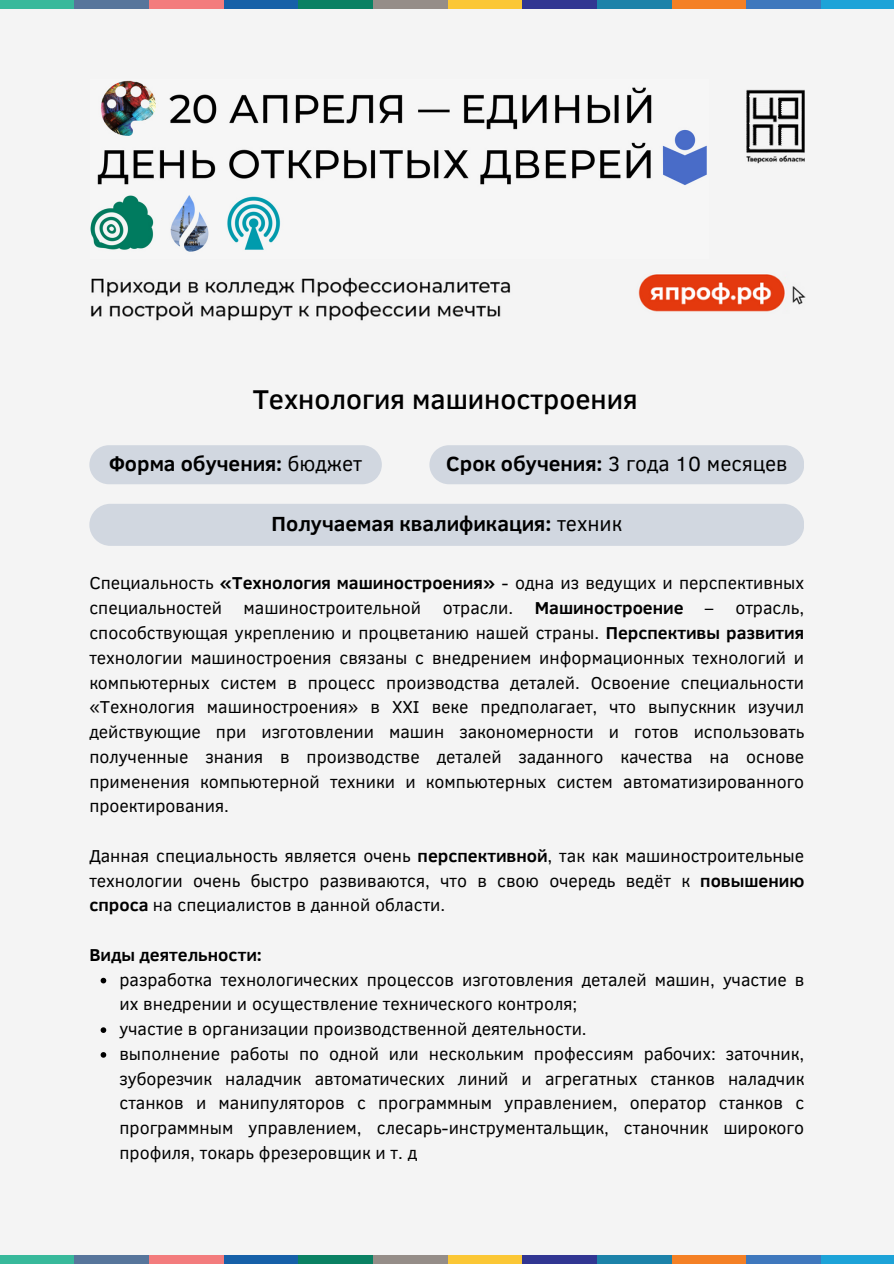
<style>
.page{position:relative;width:894px;height:1264px;background:#fff}
.page>*{position:absolute;margin:0;border:0;box-sizing:border-box;transform-origin:0 0}
.t1{font:500 27.9px "Clear Sans";color:#000}
.t2{font:700 21px "Clear Sans";color:#000}
.t3{font:21px "Clear Sans";color:#000}
.t4{font:17.7px/24.8px "Clear Sans";color:#000;text-align:justify}
.t5{font:700 17.7px "Clear Sans";color:#000}
.s1{font-weight:400}
.s2{font-weight:700}
</style>
<div class="page">
<div style="left:0;top:0;width:893px;height:1263px;background:#f4f4f4"></div>
<div style="left:89px;top:445px;width:293px;height:39px;background:#d1d7e0"></div>
<div style="left:429px;top:445px;width:375px;height:39px;background:#d1d7e0"></div>
<div style="left:89px;top:504px;width:715px;height:42px;background:#d1d7e0;border-radius:21px"></div>
<svg style="left:101px;top:977px;width:5px;height:6px"></svg>
<svg style="left:101px;top:1027px;width:5px;height:5px"></svg>
<svg style="left:101px;top:1052px;width:5px;height:5px"></svg>
<img style="left:91px;top:274px;width:714px;height:47px">
<img style="left:90px;top:80px;width:617px;height:172px">
<img style="left:746px;top:89px;width:58px;height:75px">
<svg style="left:746px;top:92px;width:58px;height:61px"></svg>
<div style="left:0;top:0;width:77px;height:9px;background:#38b99b"></div>
<div style="left:75px;top:0;width:76px;height:9px;background:#57759b"></div>
<div style="left:149px;top:0;width:77px;height:9px;background:#f37c7d"></div>
<div style="left:224px;top:0;width:76px;height:9px;background:#1660a8"></div>
<div style="left:298px;top:0;width:77px;height:9px;background:#0a8163"></div>
<div style="left:373px;top:0;width:77px;height:9px;background:#958d88"></div>
<div style="left:447px;top:0;width:77px;height:9px;background:#fbc735"></div>
<div style="left:522px;top:0;width:77px;height:9px;background:#313692"></div>
<div style="left:597px;top:0;width:76px;height:9px;background:#1c82a9"></div>
<div style="left:671px;top:0;width:77px;height:9px;background:#f48025"></div>
<div style="left:746px;top:0;width:76px;height:9px;background:#3f78bd"></div>
<div style="left:820px;top:0;width:73px;height:9px;background:#1da3d8"></div>
<div style="left:0;top:1254px;width:77px;height:9px;background:#38b99b"></div>
<div style="left:75px;top:1254px;width:76px;height:9px;background:#57759b"></div>
<div style="left:149px;top:1254px;width:77px;height:9px;background:#f37c7d"></div>
<div style="left:224px;top:1254px;width:76px;height:9px;background:#1660a8"></div>
<div style="left:298px;top:1254px;width:77px;height:9px;background:#0a8163"></div>
<div style="left:373px;top:1254px;width:77px;height:9px;background:#958d88"></div>
<div style="left:447px;top:1254px;width:77px;height:9px;background:#fbc735"></div>
<div style="left:522px;top:1254px;width:77px;height:9px;background:#313692"></div>
<div style="left:597px;top:1254px;width:76px;height:9px;background:#1c82a9"></div>
<div style="left:671px;top:1254px;width:77px;height:9px;background:#f48025"></div>
<div style="left:746px;top:1254px;width:76px;height:9px;background:#3f78bd"></div>
<div style="left:820px;top:1254px;width:73px;height:9px;background:#1da3d8"></div>
<h1 class="t1" style="left:253px;top:379px;width:386px">Технология машиностроения</h1>
<p class="t2" style="left:109px;top:449px;width:254px">Форма обучения: <span class="s1">бюджет</span></p>
<p class="t3" style="left:446px;top:449px;width:342px"><span class="s2">Срок обучения:</span> 3 года 10 месяцев</p>
<p class="t2" style="left:271px;top:508px;width:352px">Получаемая квалификация: <span class="s1">техник</span></p>
<p class="t4" style="left:89px;top:570px;width:716px">Специальность <span class="s2">«Технология машиностроения»</span> - одна из ведущих и перспективных специальностей машиностроительной отрасли. <span class="s2">Машиностроение</span> – отрасль, способствующая укреплению и процветанию нашей страны. <span class="s2">Перспективы развития </span>технологии машиностроения связаны с внедрением информационных технологий и компьютерных систем в процесс производства деталей. Освоение специальности «Технология машиностроения» в ХХI веке предполагает, что выпускник изучил действующие при изготовлении машин закономерности и готов использовать полученные знания в производстве деталей заданного качества на основе применения компьютерной техники и компьютерных систем автоматизированного проектирования.</p>
<p class="t4" style="left:89px;top:842px;width:716px">Данная специальность является очень <span class="s2">перспективной</span>, так как машиностроительные технологии очень быстро развиваются, что в свою очередь ведёт к <span class="s2">повышению спроса</span> на специалистов в данной области.</p>
<p class="t5" style="left:89px;top:941px;width:174px">Виды деятельности:</p>
<p class="t4" style="left:119px;top:966px;width:686px;text-align:left">разработка технологических процессов изготовления деталей машин, участие в их внедрении и осуществление технического контроля;<br>участие в организации производственной деятельности.<br>выполнение работы по одной или нескольким профессиям рабочих: заточник, зуборезчик наладчик автоматических линий и агрегатных станков наладчик станков и манипуляторов с программным управлением, оператор станков с программным управлением, слесарь-инструментальщик, станочник широкого профиля, токарь фрезеровщик и т. д</p>
</div>
